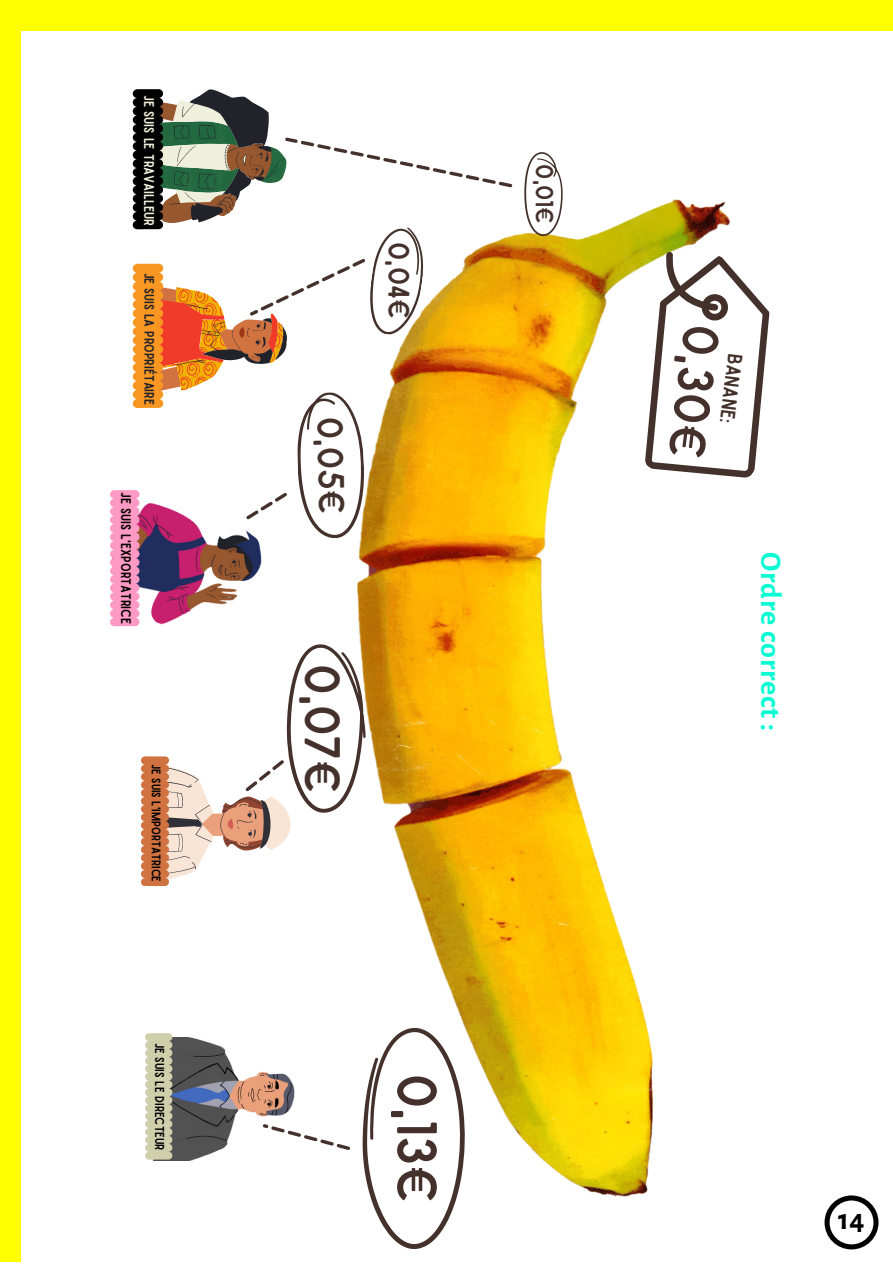
<style>
.page{position:relative;width:893px;height:1264px;background:#fff}
.page>*{position:absolute;margin:0;border:0;box-sizing:border-box;transform-origin:0 0}
.t1{font:54.15px "Sailors";color:#44312b}
.t2{font:49.35px "Sailors";color:#44312b}
.t3{font:48px "Sailors";color:#44312b}
.t4{font:35.1px "Sailors";color:#44312b}
.t5{font:700 30px "Alegreya Sans";letter-spacing:.025em;color:#09fbd3}
.t6{font:700 30px "Alegreya Sans";color:#000}
.t7{font:28.5px "Sailors";color:#44312b}
.t8{font:24px "Sailors";color:#44312b}
.t9{font:19.65px "Sailors";color:#44312b}
.t10{font:13.5px "Sailors";color:#efefdb}
.t11{font:13.35px "Sailors";color:#000}
.t12{font:13.05px "Sailors";color:#22232a}
.t13{font:12.3px "Sailors";color:#000}
.t14{font:12px "Sailors";color:#000}
</style>
<div class="page">
<svg style="left:824px;top:1195px;width:54px;height:54px"></svg>
<img style="left:358px;top:185px;width:373px;height:1012px">
<svg style="left:578px;top:243px;width:192px;height:275px"></svg>
<svg style="left:640px;top:250px;width:93px;height:83px"></svg>
<svg style="left:524px;top:152px;width:38px;height:84px"></svg>
<svg style="left:362px;top:1027px;width:103px;height:221px"></svg>
<svg style="left:295px;top:1132px;width:55px;height:18px"></svg>
<svg style="left:110px;top:89px;width:402px;height:537px"></svg>
<svg style="left:141px;top:644px;width:224px;height:242px"></svg>
<img style="left:153px;top:1037px;width:142px;height:123px">
<svg style="left:145px;top:1033px;width:27px;height:126px;background:#cecead"></svg>
<div style="left:0;top:0;width:892px;height:30px;background:#ff0"></div>
<div style="left:0;top:0;width:21px;height:1262px;background:#ff0"></div>
<p class="t10" style="left:154px;top:95px;width:132px;rotate:90deg">Je suis le travailleur</p>
<p class="t12" style="left:154px;top:272px;width:134px;rotate:90deg">Je suis la propriétaire</p>
<p class="t11" style="left:131px;top:492px;width:133px;rotate:90deg">Je suis l'exportatrice</p>
<p class="t14" style="left:160px;top:763px;width:119px;rotate:90deg">Je suis l'importatrice</p>
<p class="t13" style="left:164px;top:1042px;width:109px;rotate:90deg">Je suis le directeur</p>
<h3 class="t4" style="left:343px;top:416px;width:99px;rotate:89deg">0,05€</h3>
<h3 class="t7" style="left:409px;top:242px;width:78px;rotate:90deg">0,04€</h3>
<h3 class="t3" style="left:340px;top:664px;width:131px;rotate:90deg">0,07€</h3>
<h3 class="t8" style="left:553px;top:164px;width:61px;rotate:90deg">0,01€</h3>
<h1 class="t1" style="left:437px;top:1073px;width:131px;rotate:90deg">0,13€</h1>
<h2 class="t2" style="left:720px;top:327px;width:136px;rotate:97deg">03, 0€</h2>
<h3 class="t9" style="left:742px;top:354px;width:71px;rotate:97deg">Banane:</h3>
<h3 class="t5" style="left:785px;top:552px;width:180px;rotate:90deg">Ordre correct :</h3>
<h3 class="t6" style="left:838px;top:1205px;width:28px">14</h3>
</div>
